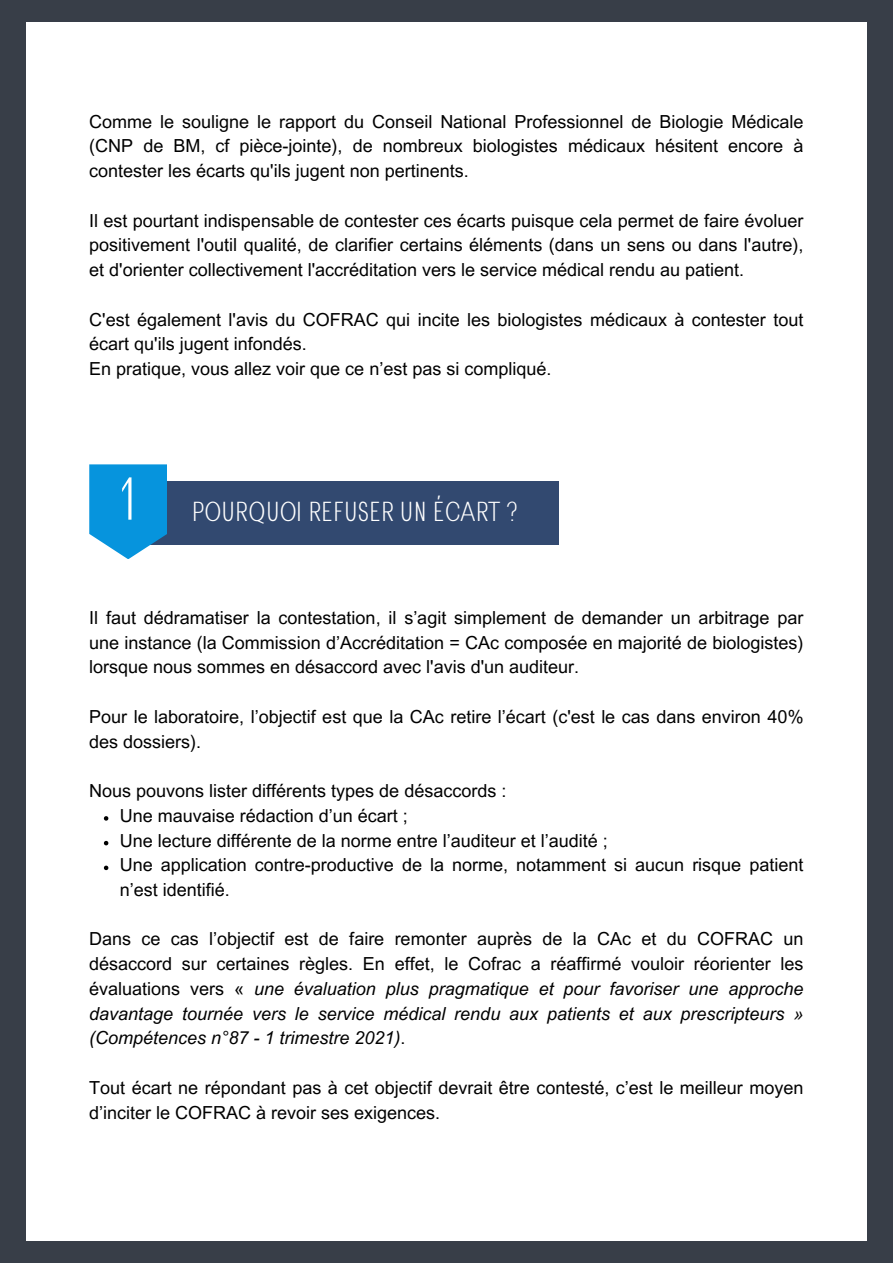
<style>
.page{position:relative;width:893px;height:1264px;background:#fff}
.page>*{position:absolute;margin:0;border:0;box-sizing:border-box;transform-origin:0 0}
.t1{font:300 57.75px "Brendon";color:#fff}
.t2{font:300 26.25px "Brendon";color:#fff}
.t3{font:18px/24.8px "Arial MT Pro";color:#000}
.t4{font:italic 18px/24.8px "Arial MT Pro";color:#000;text-align:justify}
.s1{font-style:normal}
</style>
<div class="page">
<div style="left:0;top:0;width:892px;height:1262px;background:#383e48"></div>
<div style="left:26px;top:22px;width:840px;height:1218px;background:#fff"></div>
<div style="left:128px;top:481px;width:431px;height:64px;background:#324970"></div>
<svg style="left:89px;top:464px;width:78px;height:95px;background:#25a0df"></svg>
<svg style="left:104px;top:816px;width:4px;height:4px"></svg>
<svg style="left:104px;top:840px;width:4px;height:5px"></svg>
<svg style="left:104px;top:865px;width:4px;height:5px"></svg>
<p class="t3" style="left:89px;top:111px;width:715px;text-align:justify">Comme le souligne le rapport du Conseil National Professionnel de Biologie Médicale (CNP de BM, cf pièce-jointe), de nombreux biologistes médicaux hésitent encore à contester les écarts qu'ils jugent non pertinents.</p>
<p class="t3" style="left:89px;top:210px;width:715px;text-align:justify">Il est pourtant indispensable de contester ces écarts puisque cela permet de faire évoluer positivement l'outil qualité, de clarifier certains éléments (dans un sens ou dans l'autre), et d'orienter collectivement l'accréditation vers le service médical rendu au patient.</p>
<p class="t3" style="left:89px;top:309px;width:715px">C'est également l'avis du COFRAC qui incite les biologistes médicaux à contester tout écart qu'ils jugent infondés.</p>
<p class="t3" style="left:89px;top:358px;width:463px">En pratique, vous allez voir que ce n’est pas si compliqué.</p>
<p class="t1" style="left:119px;top:464px;width:19px">1</p>
<p class="t2" style="left:191px;top:495px;width:328px">POURQUOI REFUSER UN ÉCART ?</p>
<p class="t3" style="left:89px;top:607px;width:715px;text-align:justify">Il faut dédramatiser la contestation, il s’agit simplement de demander un arbitrage par une instance (la Commission d’Accréditation = CAc composée en majorité de biologistes) lorsque nous sommes en désaccord avec l'avis d'un auditeur.</p>
<p class="t3" style="left:89px;top:706px;width:715px">Pour le laboratoire, l’objectif est que la CAc retire l’écart (c'est le cas dans environ 40% des dossiers).</p>
<p class="t3" style="left:89px;top:780px;width:418px">Nous pouvons lister différents types de désaccords :</p>
<p class="t3" style="left:120px;top:805px;width:289px">Une mauvaise rédaction d’un écart ;</p>
<p class="t3" style="left:120px;top:830px;width:489px">Une lecture différente de la norme entre l’auditeur et l’audité ;</p>
<p class="t3" style="left:120px;top:854px;width:685px">Une application contre-productive de la norme, notamment si aucun risque patient n’est identifié.</p>
<p class="t4" style="left:89px;top:929px;width:715px"><span class="s1">Dans ce cas l’objectif est de faire remonter auprès de la CAc et du COFRAC un désaccord sur certaines règles. En effet, le Cofrac a réaffirmé vouloir réorienter les évaluations vers «</span> une évaluation plus pragmatique et pour favoriser une approche davantage tournée vers le service médical rendu aux patients et aux prescripteurs » (Compétences n°87 - 1 trimestre 2021)<span class="s1">.</span></p>
<p class="t3" style="left:89px;top:1077px;width:715px">Tout écart ne répondant pas à cet objectif devrait être contesté, c’est le meilleur moyen d’inciter le COFRAC à revoir ses exigences.</p>
</div>
